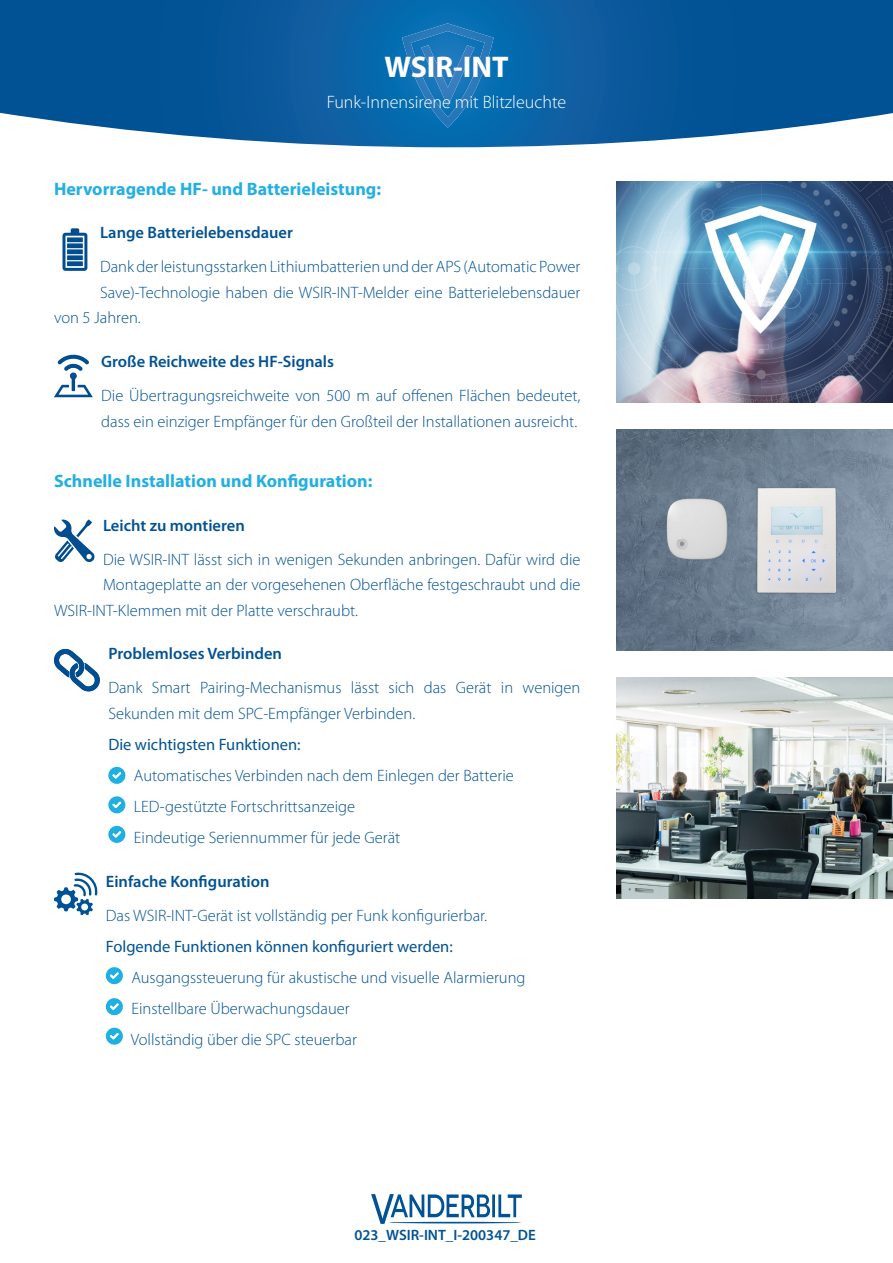
<style>
.page{position:relative;width:893px;height:1263px;background:#fff}
.page>*{position:absolute;margin:0;border:0;box-sizing:border-box;transform-origin:0 0}
.t1{font:700 30px "Myriad Pro";color:#fff}
.Main-header-text{font:700 18px "Myriad Pro";color:#24afe2}
.t2{font:300 18px "Myriad Pro";color:#fff}
.body-text{font:300 16.5px/25.5px "Myriad Pro";color:#005294}
.list-body-text{font:300 16.5px "Myriad Pro";color:#005294}
.BODY-BOLD{font:600 16.5px "Myriad Pro";color:#005294}
.list-body-text-2{font:16.5px "Myriad Pro";color:#005294}
.t3{font:600 15px "Myriad Pro";color:#005294}
</style>
<div class="page">
<svg style="left:0;top:0;width:893px;height:147px;background:#1966a3"></svg>
<svg style="left:402px;top:23px;width:92px;height:105px;background:#1976b8"></svg>
<svg style="left:371px;top:1194px;width:151px;height:30px"></svg>
<hr style="left:389px;top:1222px;width:133px;height:1px;background:#005294;border-radius:50%">
<svg style="left:63px;top:228px;width:24px;height:43px"></svg>
<svg style="left:54px;top:354px;width:39px;height:43px"></svg>
<svg style="left:54px;top:519px;width:41px;height:43px"></svg>
<svg style="left:54px;top:649px;width:46px;height:42px"></svg>
<svg style="left:108px;top:767px;width:17px;height:17px"></svg>
<svg style="left:108px;top:796px;width:17px;height:17px"></svg>
<svg style="left:108px;top:826px;width:17px;height:17px"></svg>
<svg style="left:54px;top:872px;width:44px;height:43px"></svg>
<svg style="left:106px;top:967px;width:17px;height:17px"></svg>
<svg style="left:106px;top:998px;width:17px;height:17px"></svg>
<svg style="left:106px;top:1028px;width:17px;height:17px"></svg>
<img style="left:617px;top:429px;width:276px;height:221px">
<img style="left:617px;top:181px;width:276px;height:221px">
<img style="left:617px;top:678px;width:276px;height:221px">
<h1 class="t1" style="left:384px;top:47px;width:126px">WSIR-INT</h1>
<p class="t2" style="left:327px;top:91px;width:241px">Funk-Innensirene mit Blitzleuchte</p>
<p class="Main-header-text" style="left:54px;top:177px;width:329px">Hervorragende HF- und Batterieleistung:</p>
<p class="BODY-BOLD" style="left:100px;top:224px;width:194px">Lange Batterielebensdauer</p>
<p class="body-text" style="left:100px;top:254px;width:482px">Dank der leistungsstarken Lithiumbatterien und der APS (Automatic Power</p>
<p class="body-text" style="left:100px;top:279px;width:482px">Save)-Technologie haben die WSIR-INT-Melder eine Batterielebensdauer</p>
<p class="body-text" style="left:54px;top:305px;width:88px">von 5 Jahren.</p>
<p class="BODY-BOLD" style="left:101px;top:352px;width:234px">Große Reichweite des HF-Signals</p>
<p class="body-text" style="left:101px;top:383px;width:481px">Die Übertragungsreichweite von 500 m auf offenen Flächen bedeutet, dass ein einziger Empfänger für den Großteil der Installationen ausreicht.</p>
<p class="Main-header-text" style="left:54px;top:469px;width:320px">Schnelle Installation und Konfiguration:</p>
<p class="BODY-BOLD" style="left:103px;top:516px;width:143px">Leicht zu montieren</p>
<p class="body-text" style="left:103px;top:546px;width:479px">Die WSIR-INT lässt sich in wenigen Sekunden anbringen. Dafür wird die</p>
<p class="body-text" style="left:103px;top:572px;width:479px">Montageplatte an der vorgesehenen Oberfläche festgeschraubt und die</p>
<p class="body-text" style="left:54px;top:597px;width:306px">WSIR-INT-Klemmen mit der Platte verschraubt.</p>
<p class="BODY-BOLD" style="left:108px;top:645px;width:175px">Problemloses Verbinden</p>
<p class="body-text" style="left:108px;top:675px;width:474px">Dank Smart Pairing-Mechanismus lässt sich das Gerät in wenigen<br>Sekunden mit dem SPC-Empfänger Verbinden.</p>
<p class="list-body-text-2" style="left:108px;top:734px;width:194px">Die wichtigsten Funktionen:</p>
<p class="list-body-text" style="left:134px;top:765px;width:381px">Automatisches Verbinden nach dem Einlegen der Batterie</p>
<p class="list-body-text" style="left:134px;top:796px;width:223px">LED-gestützte Fortschrittsanzeige</p>
<p class="list-body-text" style="left:134px;top:827px;width:268px">Eindeutige Seriennummer für jede Gerät</p>
<p class="BODY-BOLD" style="left:106px;top:872px;width:165px">Einfache Konfiguration</p>
<p class="body-text" style="left:106px;top:902px;width:383px">Das WSIR-INT-Gerät ist vollständig per Funk konfigurierbar.</p>
<p class="list-body-text-2" style="left:106px;top:936px;width:348px">Folgende Funktionen können konfiguriert werden:</p>
<p class="list-body-text" style="left:131px;top:967px;width:396px">Ausgangssteuerung für akustische und visuelle Alarmierung</p>
<p class="list-body-text" style="left:131px;top:998px;width:220px">Einstellbare Überwachungsdauer</p>
<p class="list-body-text" style="left:131px;top:1029px;width:228px">Vollständig über die SPC steuerbar</p>
<p class="t3" style="left:354px;top:1226px;width:183px">023_WSIR-INT_I-200347_DE</p>
</div>
